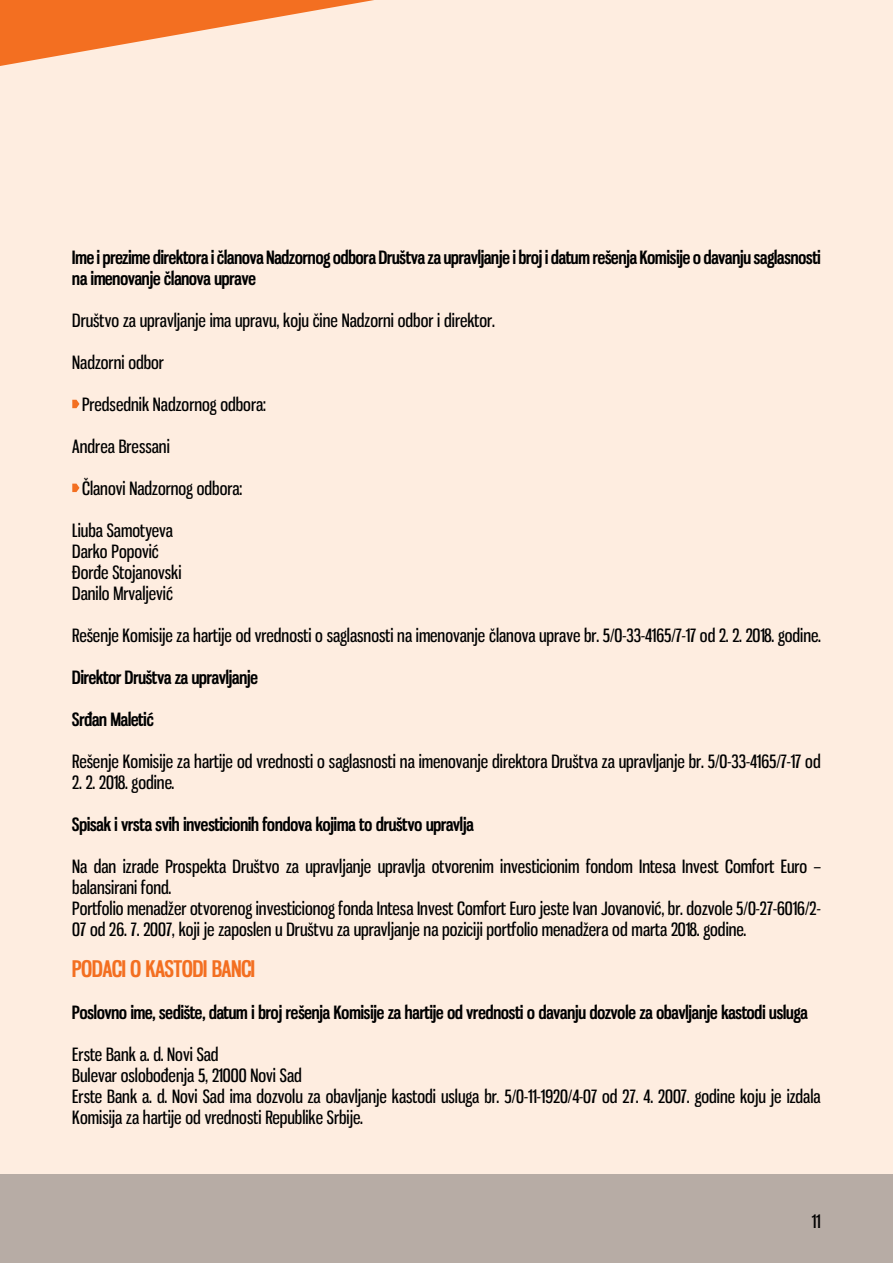
<style>
.page{position:relative;width:893px;height:1263px;background:#feede0}
.page>*{position:absolute;margin:0;border:0;box-sizing:border-box;transform-origin:0 0}
.t1{font:700 22.5px "Gnuolane";color:#f36f21}
.t2{font:18px/21px "Gnuolane";color:#000}
.t3{font:700 18px/21px "Gnuolane";color:#000}
</style>
<div class="page">
<svg style="left:0;top:0;width:374px;height:66px"></svg>
<div style="left:0;top:1174px;width:893px;height:89px;background:#b7aca5"></div>
<svg style="left:72px;top:400px;width:7px;height:8px"></svg>
<svg style="left:72px;top:484px;width:7px;height:8px"></svg>
<p class="t3" style="left:72px;top:245px;width:750px">Ime i prezime direktora i članova Nadzornog odbora Društva za upravljanje i broj i datum rešenja Komisije o davanju saglasnosti na imenovanje članova uprave</p>
<p class="t2" style="left:72px;top:308px;width:424px">Društvo za upravljanje ima upravu, koju čine Nadzorni odbor i direktor.</p>
<p class="t2" style="left:72px;top:350px;width:93px">Nadzorni odbor</p>
<p class="t2" style="left:82px;top:392px;width:185px">Predsednik Nadzornog odbora:</p>
<p class="t2" style="left:72px;top:434px;width:99px">Andrea Bressani</p>
<p class="t2" style="left:82px;top:476px;width:162px">Članovi Nadzornog odbora:</p>
<p class="t2" style="left:72px;top:518px;width:111px">Liuba Samotyeva<br>Darko Popović<br>Đorđe Stojanovski<br>Danilo Mrvaljević</p>
<p class="t2" style="left:72px;top:623px;width:750px">Rešenje Komisije za hartije od vrednosti o saglasnosti na imenovanje članova uprave br. 5/0-33-4165/7-17 od 2. 2. 2018. godine.</p>
<p class="t3" style="left:72px;top:665px;width:187px">Direktor Društva za upravljanje</p>
<p class="t3" style="left:72px;top:707px;width:83px">Srđan Maletić</p>
<p class="t2" style="left:72px;top:749px;width:750px">Rešenje Komisije za hartije od vrednosti o saglasnosti na imenovanje direktora Društva za upravljanje br. 5/0-33-4165/7-17 od</p>
<p class="t2" style="left:72px;top:770px;width:104px">2. 2. 2018. godine.</p>
<p class="t3" style="left:72px;top:812px;width:403px">Spisak i vrsta svih investicionih fondova kojima to društvo upravlja</p>
<p class="t2" style="left:72px;top:854px;width:750px">Na dan izrade Prospekta Društvo za upravljanje upravlja otvorenim investicionim fondom Intesa Invest Comfort Euro – balansirani fond.<br>Portfolio menadžer otvorenog investicionog fonda Intesa Invest Comfort Euro jeste Ivan Jovanović, br. dozvole 5/0-27-6016/2- 07 od 26. 7. 2007, koji je zaposlen u Društvu za upravljanje na poziciji portfolio menadžera od marta 2018. godine.</p>
<p class="t1" style="left:72px;top:953px;width:184px">PODACI O KASTODI BANCI</p>
<p class="t3" style="left:72px;top:1001px;width:737px">Poslovno ime, sedište, datum i broj rešenja Komisije za hartije od vrednosti o davanju dozvole za obavljanje kastodi usluga</p>
<p class="t2" style="left:72px;top:1043px;width:750px">Erste Bank a. d. Novi Sad<br>Bulevar oslobođenja 5, 21000 Novi Sad<br>Erste Bank a. d. Novi Sad ima dozvolu za obavljanje kastodi usluga br. 5/0-11-1920/4-07 od 27. 4. 2007. godine koju je izdala Komisija za hartije od vrednosti Republike Srbije.</p>
<p class="t2" style="left:812px;top:1209px;width:10px">11</p>
</div>
